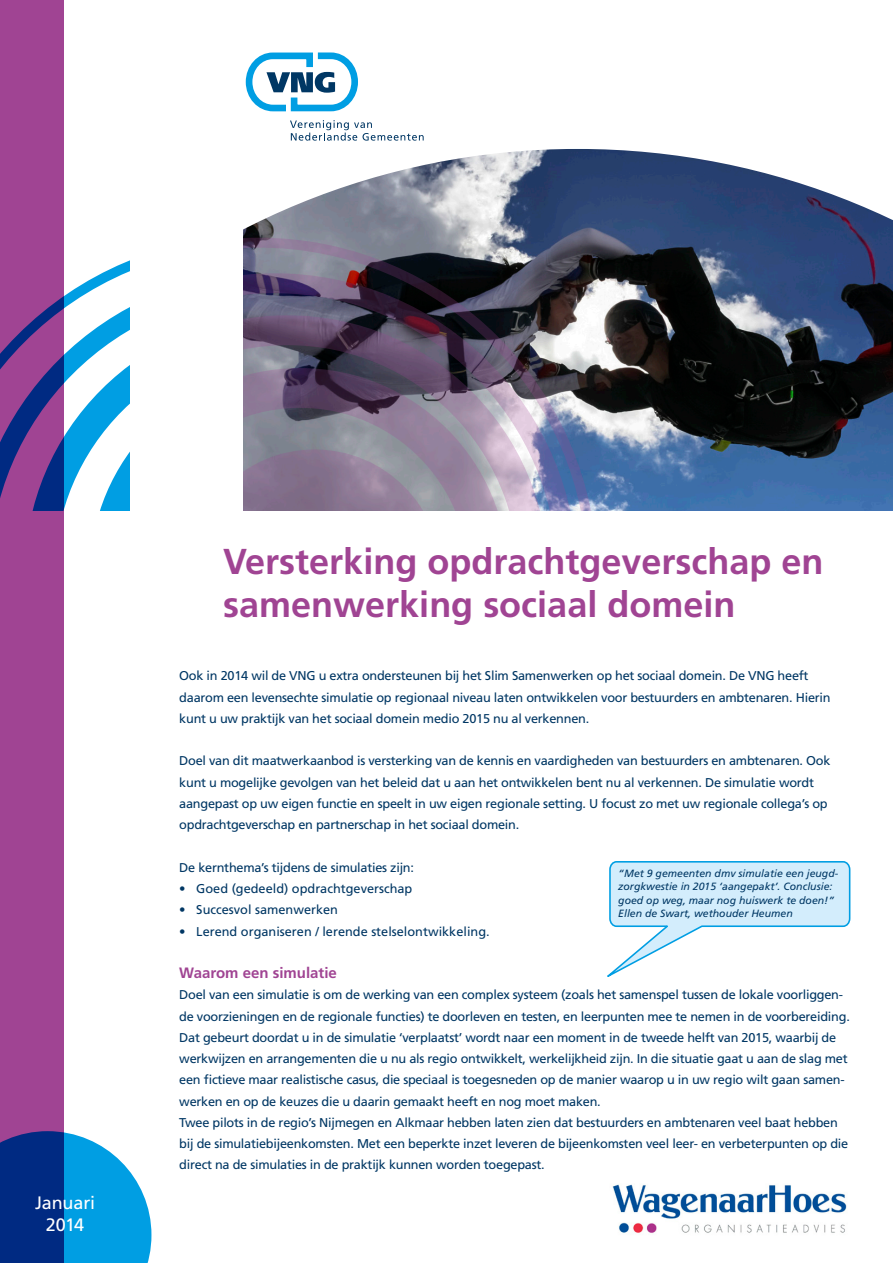
<style>
.page{position:relative;width:893px;height:1263px;background:#fff}
.page>*{position:absolute;margin:0;border:0;box-sizing:border-box;transform-origin:0 0}
._001_Hoofdstukkop{font:700 36px/42.5px "Frutiger LT Std";color:#a04493}
.versie_nummer{font:18px "Frutiger LT Std";letter-spacing:-.01em;color:#fff}
._003_Tussenkop_1___1{font:700 15px "Frutiger LT Std";color:#a04493}
._004_Broodtekst___8{font:12.75px/21.3px "Frutiger LT Std";letter-spacing:-.02em;color:#003764}
._004_Broodtekst___8-2{font:12.75px "Frutiger LT Std";color:#003764}
.tekstwolk{font:italic 10.5px/13.5px "Frutiger LT Std";color:#003764}
</style>
<div class="page">
<svg style="left:607px;top:861px;width:243px;height:116px"></svg>
<img style="left:612px;top:1184px;width:235px;height:49px">
<div style="left:0;top:0;width:64px;height:1263px;background:#a04493"></div>
<svg style="left:0;top:260px;width:130px;height:250px"></svg>
<svg style="left:0;top:1131px;width:151px;height:132px;background:#1f78bd"></svg>
<img style="left:597px;top:353px;width:296px;height:157px">
<svg style="left:243px;top:353px;width:354px;height:157px;background:#827a91"></svg>
<svg style="left:243px;top:149px;width:650px;height:204px"></svg>
<svg style="left:245px;top:52px;width:179px;height:89px"></svg>
<p class="versie_nummer" style="left:35px;top:1192px;width:62px">Januari</p>
<p class="versie_nummer" style="left:46px;top:1214px;width:40px">2014</p>
<p class="_001_Hoofdstukkop" style="left:223px;top:540px;width:602px">Versterking opdrachtgeverschap en samenwerking sociaal domein</p>
<p class="_004_Broodtekst___8" style="left:179px;top:665px;width:653px">Ook in 2014 wil de VNG u extra ondersteunen bij het Slim Samenwerken op het sociaal domein. De VNG heeft daarom een levensechte simulatie op regionaal niveau laten ontwikkelen voor bestuurders en ambtenaren. Hierin kunt u uw praktijk van het sociaal domein medio 2015 nu al verkennen.</p>
<p class="_004_Broodtekst___8" style="left:179px;top:750px;width:653px">Doel van dit maatwerkaanbod is versterking van de kennis en vaardigheden van bestuurders en ambtenaren. Ook kunt u mogelijke gevolgen van het beleid dat u aan het ontwikkelen bent nu al verkennen. De simulatie wordt aangepast op uw eigen functie en speelt in uw eigen regionale setting. U focust zo met uw regionale collega’s op opdrachtgeverschap en partnerschap in het sociaal domein.</p>
<p class="_004_Broodtekst___8" style="left:179px;top:857px;width:236px">De kernthema’s tijdens de simulaties zijn:</p>
<p class="_004_Broodtekst___8-2" style="left:179px;top:881px;width:235px">• Goed (gedeeld) opdrachtgeverschap</p>
<p class="_004_Broodtekst___8-2" style="left:179px;top:902px;width:160px">• Succesvol samenwerken</p>
<p class="_004_Broodtekst___8-2" style="left:179px;top:924px;width:312px">• Lerend organiseren / lerende stelselontwikkeling.</p>
<p class="_003_Tussenkop_1___1" style="left:179px;top:964px;width:159px">Waarom een simulatie</p>
<p class="_004_Broodtekst___8" style="left:179px;top:984px;width:672px">Doel van een simulatie is om de werking van een complex systeem (zoals het samenspel tussen de lokale voorliggen&shy;de voorzieningen en de regionale functies) te doorleven en testen, en leerpunten mee te nemen in de voorbereiding.<br>Dat gebeurt doordat u in de simulatie ‘verplaatst’ wordt naar een moment in de tweede helft van 2015, waarbij de werkwijzen en arrangementen die u nu als regio ontwikkelt, werkelijkheid zijn. In die situatie gaat u aan de slag met een fictieve maar realistische casus, die speciaal is toegesneden op de manier waarop u in uw regio wilt gaan samen&shy;werken en op de keuzes die u daarin gemaakt heeft en nog moet maken.</p>
<p class="_004_Broodtekst___8" style="left:179px;top:1112px;width:670px">Twee pilots in de regio’s Nijmegen en Alkmaar hebben laten zien dat bestuurders en ambtenaren veel baat hebben bij de simulatiebijeenkomsten. Met een beperkte inzet leveren de bijeenkomsten veel leer- en verbeterpunten op die direct na de simulaties in de praktijk kunnen worden toegepast.</p>
<p class="tekstwolk" style="left:618px;top:866px;width:221px">“Met 9 gemeenten dmv simulatie een jeugd&shy;zorgkwestie in 2015 ‘aangepakt’. Conclusie: goed op weg, maar nog huiswerk te doen!”</p>
<p class="tekstwolk" style="left:618px;top:907px;width:176px">Ellen de Swart, wethouder Heumen</p>
</div>
